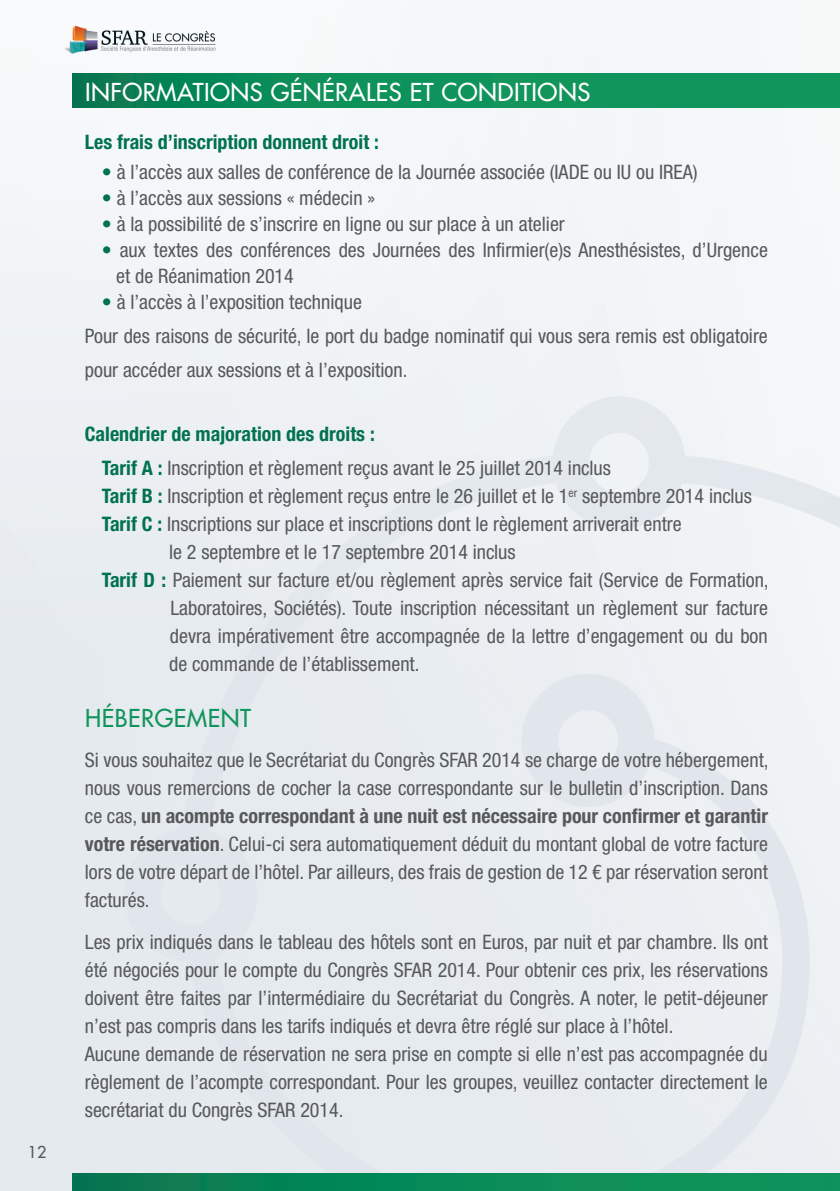
<style>
.page{position:relative;width:840px;height:1191px;background:#fff}
.page>*{position:absolute;margin:0;border:0;box-sizing:border-box;transform-origin:0 0}
.t1{font:500 24px "Futura Std";letter-spacing:.02em;color:#fff}
.t2{font:500 24px "Futura Std";color:#12955c}
.t3{font:condensed 20px/28px "Helvetica Neue LT Std";color:#57585a}
.t4{font:700 condensed 20px "Helvetica Neue LT Std";color:#01724f}
.t5{font:500 16px "Futura Std";color:#57585a}
.s1{color:#01724f}
.s2{font-weight:700;color:#01724f}
.s3{font-weight:700}
</style>
<div class="page">
<img style="left:0;top:0;width:839px;height:1191px">
<div style="left:72px;top:1173px;width:767px;height:18px;background:linear-gradient(to right,#057951,#0f985d)"></div>
<div style="left:72px;top:74px;width:767px;height:34px;background:linear-gradient(to right,#078254,#159c5f)"></div>
<p class="t5" style="left:28px;top:1141px;width:20px">12</p>
<p class="t1" style="left:85px;top:77px;width:108px">IN FORMATIONS</p>
<p class="t1" style="left:270px;top:77px;width:187px">GÉNÉRALES ET CONDITIONS</p>
<p class="t4" style="left:85px;top:130px;width:295px">Les frais d’inscription donnent droit :</p>
<p class="t3" style="left:102px;top:158px;width:597px"><span class="s1">•</span> à l’accès aux salles de conférence de la Journée associée (IADE ou IU ou IREA)</p>
<p class="t3" style="left:102px;top:184px;width:275px"><span class="s1">•</span> à l’accès aux sessions « médecin »</p>
<p class="t3" style="left:102px;top:210px;width:464px"><span class="s1">•</span> à la possibilité de s’inscrire en ligne ou sur place à un atelier</p>
<p class="t3" style="left:116px;top:237px;width:652px;line-height:26px;text-indent:-14px"><span class="s1">•</span> aux textes des conférences des Journées des Infirmier(e)s Anesthésistes, d’Urgence et de Réanimation 2014</p>
<p class="t3" style="left:85px;top:285px;width:684px;line-height:34px;text-indent:17px"><span class="s1">•</span> à l’accès à l’exposition technique<br>Pour des raisons de sécurité, le port du badge nominatif qui vous sera remis est obligatoire pour accéder aux sessions et à l’exposition.</p>
<p class="t3" style="left:102px;top:417px;width:510px;line-height:34px;text-indent:-17px"><span class="s2">Calendrier de majoration des droits :<br>Tarif A :</span> Inscription et règlement reçus avant le 25 juillet 2014 inclus</p>
<p class="t3" style="left:102px;top:482px;width:651px"><span class="s2">Tarif B :</span> Inscription et règlement reçus entre le 26 juillet et le 1<sup>er</sup> septembre 2014 inclus</p>
<p class="t3" style="left:102px;top:510px;width:581px"><span class="s2">Tarif C :</span> Inscriptions sur place et inscriptions dont le règlement arriverait entre</p>
<p class="t3" style="left:169px;top:538px;width:348px">le 2 septembre et le 17 septembre 2014 inclus</p>
<p class="t3" style="left:102px;top:566px;width:668px"><span class="s2">Tarif D :</span> Paiement sur facture et/ou règlement après service fait (Service de Formation,</p>
<p class="t3" style="left:170px;top:594px;width:599px">Laboratoires, Sociétés). Toute inscription nécessitant un règlement sur facture</p>
<p class="t3" style="left:170px;top:622px;width:599px">devra impérativement être accompagnée de la lettre d’engagement ou du bon</p>
<p class="t3" style="left:169px;top:650px;width:252px">de commande de l’établissement.</p>
<p class="t2" style="left:85px;top:703px;width:138px">HÉBERGEMENT</p>
<p class="t3" style="left:85px;top:745px;width:685px;text-align:justify">Si vous souhaitez que le Secrétariat du Congrès SFAR 2014 se charge de votre hébergement, nous vous remercions de cocher la case correspondante sur le bulletin d’inscription. Dans ce cas, <span class="s3">un acompte correspondant à une nuit est nécessaire pour confirmer et garantir votre réservation</span>. Celui-ci sera automatiquement déduit du montant global de votre facture lors de votre départ de l’hôtel. Par ailleurs, des frais de gestion de 12 € par réservation seront facturés.</p>
<p class="t3" style="left:85px;top:927px;width:684px">Les prix indiqués dans le tableau des hôtels sont en Euros, par nuit et par chambre. Ils ont été négociés pour le compte du Congrès SFAR 2014. Pour obtenir ces prix, les réservations doivent être faites par l’intermédiaire du Secrétariat du Congrès. A noter, le petit-déjeuner n’est pas compris dans les tarifs indiqués et devra être réglé sur place à l’hôtel.<br>Aucune demande de réservation ne sera prise en compte si elle n’est pas accompagnée du règlement de l’acompte correspondant. Pour les groupes, veuillez contacter directement le secrétariat du Congrès SFAR 2014.</p>
</div>
